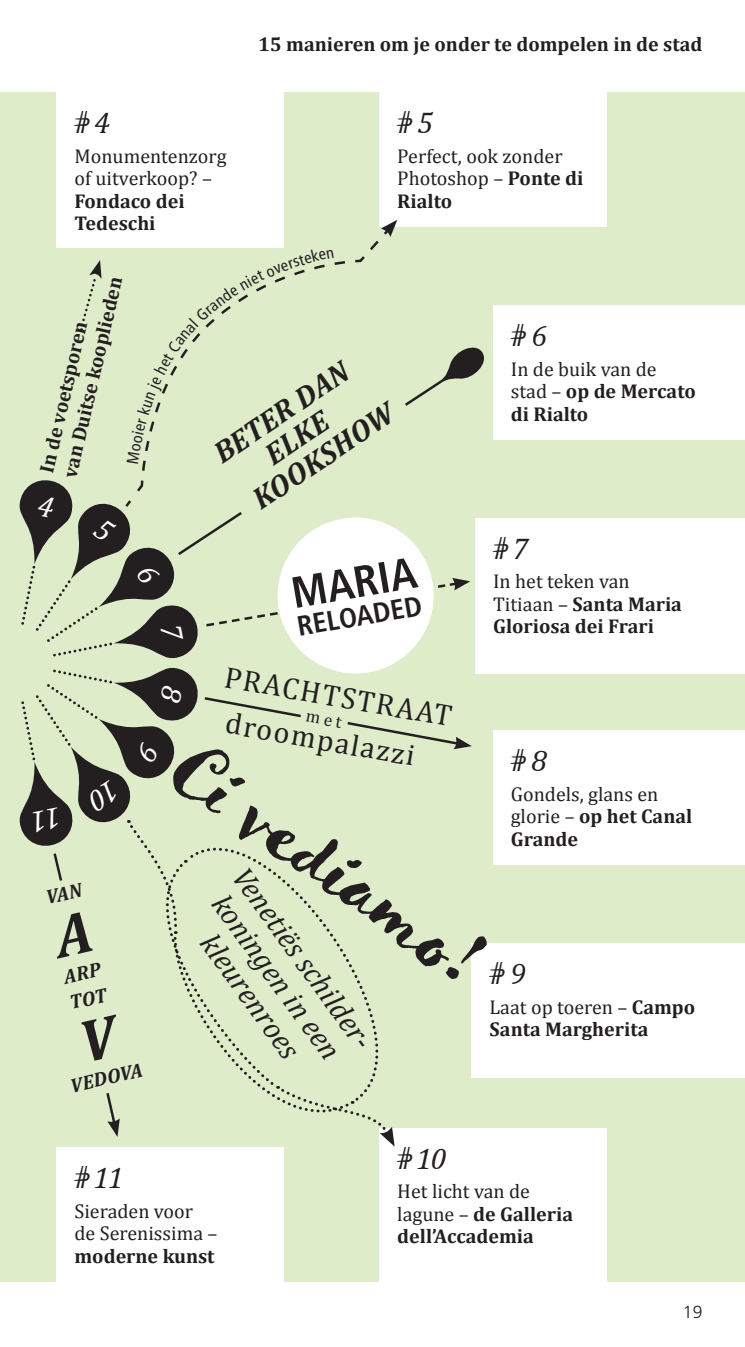
<style>
.page{position:relative;width:745px;height:1347px;background:#fff}
.page>*{position:absolute;margin:0;border:0;box-sizing:border-box;transform-origin:0 0}
.t1{font:80px "Goodlife Brush";color:#231f20}
.t2{font:44px "DM Frutiger LT Pro 67 Bold Cn";color:#231f20}
.t3{font:italic 30px/32.5px "Cambria";color:#231f20;text-align:center}
.t4{font:30px "Cambria";color:#231f20}
.t5{font:italic 700 30px/30px "Cambria";color:#231f20;text-align:center}
.t6{font:28px "DM Frutiger LT Pro 67 Bold Cn";color:#231f20}
.t7{font:700 20px/22.5px "Cambria";color:#231f20}
.t8{font:20px/22.5px "Cambria";color:#231f20}
.t9{font:italic 700 20px/26.2px "Cambria";color:#231f20}
.t10{font:300 17.5px "DM Frutiger LT Pro 45";color:#231f20}
.s1{font-weight:700}
.s2{font-weight:400}
</style>
<div class="page">
<div style="left:0;top:92px;width:744px;height:1189px;background:#deecca"></div>
<div style="left:57px;top:1147px;width:226px;height:134px;background:#fff"></div>
<div style="left:379px;top:1127px;width:227px;height:156px;background:#fff"></div>
<div style="left:471px;top:943px;width:273px;height:134px;background:#fff"></div>
<div style="left:493px;top:730px;width:251px;height:135px;background:#fff"></div>
<div style="left:475px;top:517px;width:269px;height:156px;background:#fff"></div>
<div style="left:493px;top:305px;width:251px;height:134px;background:#fff"></div>
<div style="left:379px;top:92px;width:227px;height:135px;background:#fff"></div>
<div style="left:57px;top:92px;width:226px;height:156px;background:#fff"></div>
<svg style="left:53px;top:220px;width:473px;height:968px"></svg>
<h3 class="t3" style="left:94px;top:105px;width:17px">4</h3>
<p class="t8" style="left:74px;top:145px;width:153px">Monumentenzorg of uitverkoop? –</p>
<p class="t7" style="left:74px;top:189px;width:112px">Fondaco dei<br>Tedeschi</p>
<p class="t7" style="left:258px;top:32px;width:445px">15 manieren om je onder te dompelen in de stad</p>
<h3 class="t3" style="left:417px;top:105px;width:17px">5</h3>
<p class="t8" style="left:397px;top:145px;width:187px">Perfect, ook zonder<br>Photoshop – <span class="s1">Ponte di<br>Rialto</span></p>
<p class="t7" style="left:34px;top:469px;width:207px;line-height:24px;rotate:-77deg">In de voetsporen<br>van Duitse kooplieden</p>
<p class="t9" style="left:61px;top:963px;width:39px;rotate:-13deg">ARP<br>TOT</p>
<p class="t9" style="left:68px;top:1072px;width:75px;rotate:-13deg">VEDOVA</p>
<h3 class="t5" style="left:207px;top:442px;width:172px;rotate:-34deg">BETER DAN<br>ELKE<br>KOOKSHOW</h3>
<h2 class="t2" style="left:287px;top:568px;width:128px;rotate:-10deg">MARIA</h2>
<h3 class="t6" style="left:294px;top:610px;width:127px;rotate:-10deg">RELOADED</h3>
<h3 class="t3" style="left:531px;top:318px;width:17px">6</h3>
<p class="t7" style="left:510px;top:357px;width:186px"><span class="s2">In de buik van de stad –</span> op de Mercato di Rialto</p>
<h3 class="t3" style="left:512px;top:531px;width:17px">7</h3>
<p class="t7" style="left:493px;top:569px;width:190px"><span class="s2">In het teken van<br>Titiaan –</span> Santa Maria<br>Gloriosa dei Frari</p>
<h3 class="t4" style="left:228px;top:659px;width:231px;rotate:10deg">PRACHTSTRAAT</h3>
<h3 class="t4" style="left:229px;top:705px;width:193px;rotate:10deg">droompalazzi</h3>
<h1 class="t1" style="left:213px;top:721px;width:357px;rotate:35deg">Ci vediamo!</h1>
<h3 class="t3" style="left:530px;top:743px;width:17px">8</h3>
<p class="t8" style="left:510px;top:782px;width:183px">Gondels, glans en glorie – <span class="s1">op het Canal<br>Grande</span></p>
<h3 class="t3" style="left:253px;top:860px;width:223px;rotate:54deg">Venetiës schilder&shy;koningen in een kleurenroes</h3>
<h3 class="t3" style="left:510px;top:956px;width:17px">9</h3>
<p class="t7" style="left:489px;top:994px;width:207px"><span class="s2">Laat op toeren –</span> Campo<br>Santa Margherita</p>
<h3 class="t3" style="left:93px;top:1160px;width:32px">11</h3>
<p class="t8" style="left:74px;top:1199px;width:144px">Sieraden voor de Serenissima –</p>
<p class="t7" style="left:74px;top:1244px;width:141px">moderne kunst</p>
<h3 class="t3" style="left:416px;top:1140px;width:31px">10</h3>
<p class="t7" style="left:397px;top:1179px;width:177px"><span class="s2">Het licht van de lagune –</span> de Galleria dell’Accademia</p>
<p class="t10" style="left:682px;top:1301px;width:21px">19</p>
</div>
